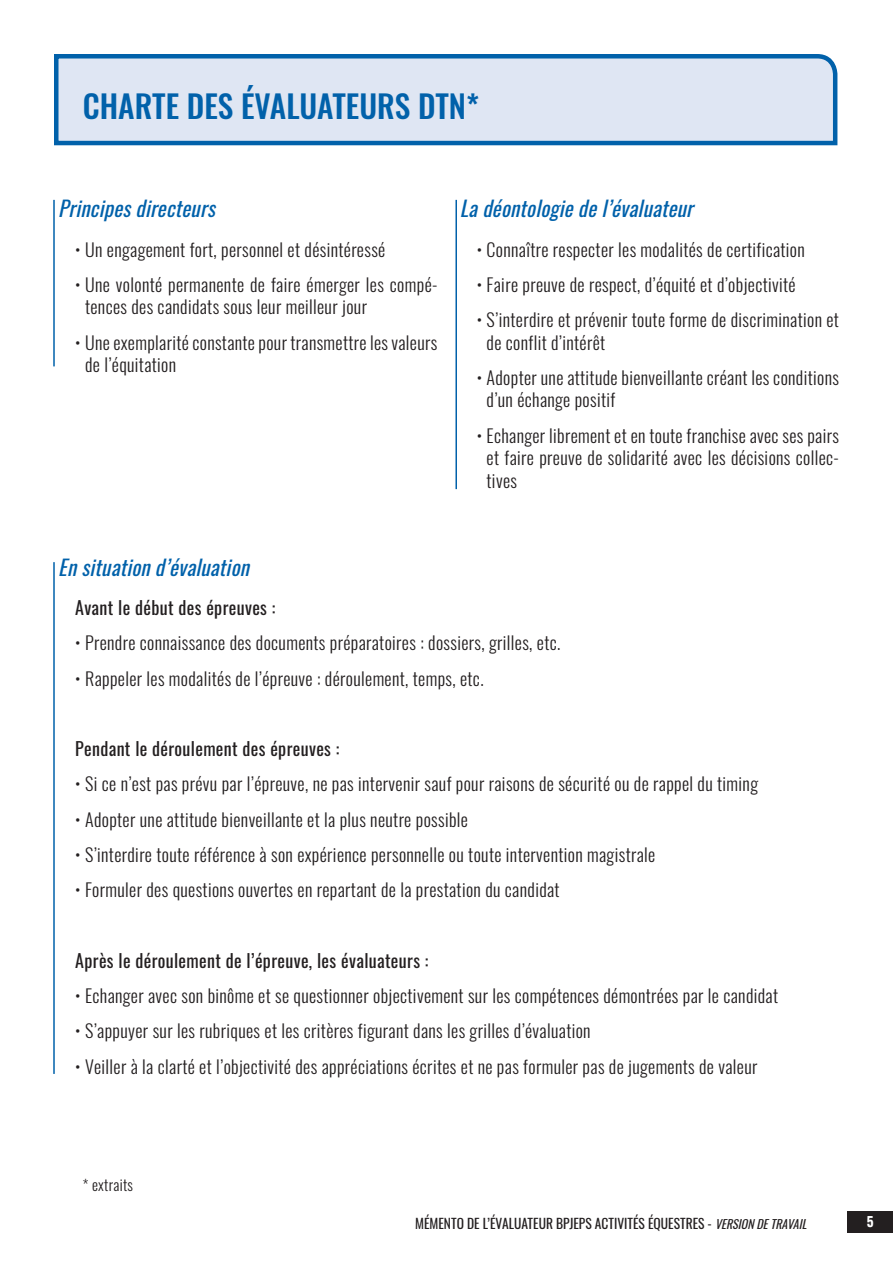
<style>
.page{position:relative;width:893px;height:1263px;background:#fff}
.page>*{position:absolute;margin:0;border:0;box-sizing:border-box;transform-origin:0 0}
.t1{font:500 31.5px "Oswald";color:#0161aa}
.t2{font:italic 21px "Oswald";color:#0161aa}
.t3{font:300 18px/22.5px "Oswald";letter-spacing:.02em;color:#231f20}
.t4{font:18px "Oswald";letter-spacing:.02em;color:#231f20}
.t5{font:300 15px "Oswald";letter-spacing:.02em;color:#231f20}
.t6{font:13.5px "Oswald";color:#231f20}
.t7{font:700 13.5px "Oswald";color:#fff}
.s1{font-style:italic;font-size:12px}
</style>
<div class="page">
<div style="left:848px;top:1211px;width:45px;height:21px;background:#231f20"></div>
<svg style="left:54px;top:54px;width:784px;height:92px;background:#c7d7eb"></svg>
<hr style="left:53px;top:200px;width:2px;height:166px;background:#0161aa">
<hr style="left:53px;top:562px;width:2px;height:512px;background:#0161aa">
<hr style="left:455px;top:200px;width:2px;height:289px;background:#0161aa">
<h1 class="t1" style="left:83px;top:90px;width:398px">CHARTE DES ÉVALUATEURS DTN*</h1>
<p class="t2" style="left:58px;top:190px;width:165px">Principesdirecteurs</p>
<p class="t3" style="left:75px;top:236px;width:312px">• Un engagement fort, personnel et désintéressé</p>
<p class="t3" style="left:85px;top:271px;width:354px;text-indent:-10px">• Une volonté permanente de faire émerger les compé&shy;tences des candidats sous leur meilleur jour</p>
<p class="t3" style="left:85px;top:329px;width:354px;text-indent:-10px">• Une exemplarité constante pour transmettre les valeurs de l’équitation</p>
<p class="t2" style="left:460px;top:190px;width:242px">Ladéontologiedel’évaluateur</p>
<p class="t3" style="left:477px;top:236px;width:330px">• Connaître respecter les modalités de certification</p>
<p class="t3" style="left:477px;top:271px;width:320px">• Faire preuve de respect, d’équité et d’objectivité</p>
<p class="t3" style="left:487px;top:307px;width:354px;text-indent:-10px">• S’interdire et prévenir toute forme de discrimination et de conflit d’intérêt</p>
<p class="t3" style="left:487px;top:364px;width:354px;text-indent:-10px">• Adopter une attitude bienveillante créant les conditions d’un échange positif</p>
<p class="t3" style="left:487px;top:422px;width:354px;text-align:justify;text-indent:-10px">• Echanger librement et en toute franchise avec ses pairs et faire preuve de solidarité avec les décisions collec&shy;tives</p>
<p class="t2" style="left:58px;top:548px;width:199px">Ensituationd’évaluation</p>
<p class="t4" style="left:75px;top:592px;width:202px">Avant le début des épreuves :</p>
<p class="t3" style="left:75px;top:630px;width:487px">• Prendre connaissance des documents préparatoires : dossiers, grilles, etc.</p>
<p class="t3" style="left:75px;top:665px;width:410px">• Rappeler les modalités de l’épreuve : déroulement, temps, etc.</p>
<p class="t4" style="left:75px;top:733px;width:266px">Pendant le déroulement des épreuves :</p>
<p class="t3" style="left:75px;top:771px;width:684px">• Si ce n’est pas prévu par l’épreuve, ne pas intervenir sauf pour raisons de sécurité ou de rappel du timing</p>
<p class="t3" style="left:75px;top:806px;width:394px">• Adopter une attitude bienveillante et la plus neutre possible</p>
<p class="t3" style="left:75px;top:841px;width:582px">• S’interdire toute référence à son expérience personnelle ou toute intervention magistrale</p>
<p class="t3" style="left:75px;top:877px;width:486px">• Formuler des questions ouvertes en repartant de la prestation du candidat</p>
<p class="t4" style="left:75px;top:944px;width:355px">Après le déroulement de l’épreuve, les évaluateurs :</p>
<p class="t3" style="left:75px;top:982px;width:704px">• Echanger avec son binôme et se questionner objectivement sur les compétences démontrées par le candidat</p>
<p class="t3" style="left:75px;top:1018px;width:517px">• S’appuyer sur les rubriques et les critères figurant dans les grilles d’évaluation</p>
<p class="t3" style="left:75px;top:1053px;width:684px">• Veiller à la clarté et l’objectivité des appréciations écrites et ne pas formuler pas de jugements de valeur</p>
<p class="t5" style="left:83px;top:1171px;width:52px">* extraits</p>
<p class="t6" style="left:415px;top:1211px;width:397px">MÉMENTO DE L’ÉVALUATEUR BPJEPS ACTIVITÉS ÉQUESTRES - <span class="s1">VERSIONDETRAVAIL</span></p>
<p class="t7" style="left:867px;top:1215px;width:8px">5</p>
</div>
